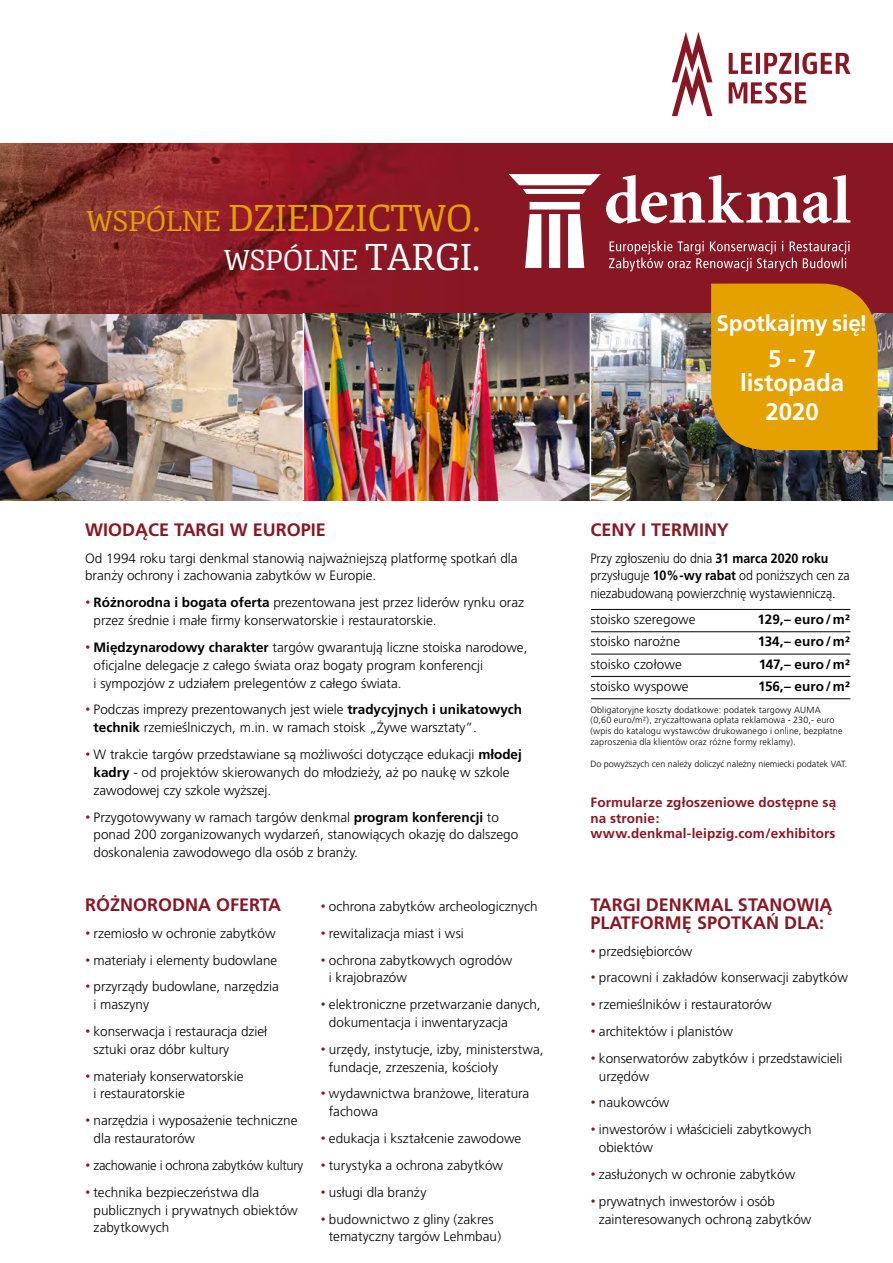
<style>
.page{position:relative;width:893px;height:1263px;background:#fff}
.page>*{position:absolute;margin:0;border:0;box-sizing:border-box;transform-origin:0 0}
.t1{font:36.9px "Fjord One";letter-spacing:-.02em;color:#e5a100}
.t2{font:28.35px "Fjord One";letter-spacing:-.02em;color:#fff}
.t3{font:700 24px/24px "Frutiger CE";color:#fff;text-align:center}
.t4{font:700 22.5px "Frutiger CE";letter-spacing:-.005em;color:#fff}
.t5{font:700 18px/17.9px "Frutiger CE";color:#891723}
.t6{font:300 13.5px/26.8px "Frutiger CE";color:#000}
.t7{font:300 13.5px/17.9px "Frutiger CE";color:#000;scale:.92 1}
.t8{font:700 13.5px/15.6px "Frutiger CE";letter-spacing:.01em;color:#891723}
.t9{font:700 13.5px "Frutiger CE";letter-spacing:.01em;color:#000}
.t10{font:300 9px/10.8px "Frutiger CE";letter-spacing:.015em;color:#000}
.s1{font-size:28.35px}
.s2{font-size:36.9px}
.s3{font-weight:900;font-size:18px;color:#891723}
.s4{font-weight:700}
</style>
<div class="page">
<img style="left:591px;top:313px;width:302px;height:187px">
<img style="left:0;top:313px;width:303px;height:187px">
<div style="left:0;top:144px;width:893px;height:169px;background:#891723"></div>
<img style="left:0;top:144px;width:398px;height:169px">
<svg style="left:729px;top:82px;width:77px;height:22px"></svg>
<svg style="left:729px;top:53px;width:121px;height:21px"></svg>
<svg style="left:672px;top:32px;width:40px;height:84px"></svg>
<img style="left:304px;top:313px;width:286px;height:187px">
<div style="left:711px;top:284px;width:167px;height:166px;background:#e5a100"></div>
<hr style="left:591px;top:631px;width:259px;height:1px;background:#000">
<hr style="left:591px;top:609px;width:259px;height:1px;background:#000">
<hr style="left:591px;top:654px;width:259px;height:1px;background:#000">
<hr style="left:591px;top:676px;width:259px;height:1px;background:#000">
<hr style="left:591px;top:698px;width:259px;height:1px;background:#000">
<svg style="left:509px;top:174px;width:341px;height:97px"></svg>
<h1 class="t1" style="left:87px;top:196px;width:396px"><span class="s1">WSPÓLNE</span> DZIEDZICTWO.</h1>
<h2 class="t2" style="left:224px;top:243px;width:258px">WSPÓLNE <span class="s2">TARGI.</span></h2>
<h3 class="t5" style="left:85px;top:520px;width:242px">WIODĄCE TARGI W EUROPIE</h3>
<p class="t6" style="left:85px;top:549px;width:434px;line-height:17.9px">Od 1994 roku targi denkmal stanowią najważniejszą platformę spotkań dla branży ochrony i zachowania zabytków w Europie.</p>
<p class="t6" style="left:94px;top:593px;width:432px;line-height:17.9px;text-indent:-9px"><span class="s3">·</span> <span class="s4">Różnorodna i bogata oferta</span> prezentowana jest przez liderów rynku oraz przez średnie i małe firmy konserwatorskie i restauratorskie.</p>
<p class="t6" style="left:94px;top:638px;width:435px;line-height:17.9px;text-indent:-9px"><span class="s3">·</span> <span class="s4">Międzynarodowy charakter</span> targów gwarantują liczne stoiska narodowe, oficjalne delegacje z całego świata oraz bogaty program konferencji<br>i sympozjów z udziałem prelegentów z całego świata.</p>
<p class="t6" style="left:94px;top:701px;width:430px;line-height:17.9px;text-indent:-9px"><span class="s3">·</span> Podczas imprezy prezentowanych jest wiele <span class="s4">tradycyjnych i unikatowych technik</span> rzemieślniczych, m.in. w ramach stoisk „Żywe warsztaty”.</p>
<p class="t6" style="left:94px;top:745px;width:430px;line-height:17.9px;text-indent:-9px"><span class="s3">·</span> W trakcie targów przedstawiane są możliwości dotyczące edukacji <span class="s4">młodej kadry</span> - od projektów skierowanych do młodzieży, aż po naukę w szkole zawodowej czy szkole wyższej.</p>
<p class="t6" style="left:94px;top:808px;width:426px;line-height:17.9px;text-indent:-9px"><span class="s3">·</span> Przygotowywany w ramach targów denkmal <span class="s4">program konferencji</span> to ponad 200 zorganizowanych wydarzeń, stanowiących okazję do dalszego doskonalenia zawodowego dla osób z branży.</p>
<h3 class="t5" style="left:85px;top:896px;width:198px">RÓŻNORODNA OFERTA</h3>
<p class="t6" style="left:85px;top:919px;width:195px"><span class="s3">·</span> rzemiosło w ochronie zabytków <span class="s3">·</span> materiały i elementy budowlane <span class="s3">·</span> przyrządy budowlane, narzędzia</p>
<p class="t6" style="left:85px;top:991px;width:184px;text-indent:9px">i maszyny<br><span class="s3">·</span> konserwacja i restauracja dzieł</p>
<p class="t6" style="left:85px;top:1035px;width:160px;text-align:center">sztuki oraz dóbr kultury<br><span class="s3">·</span> materiały konserwatorskie</p>
<p class="t6" style="left:85px;top:1080px;width:214px;text-indent:9px">i restauratorskie<br><span class="s3">·</span> narzędzia i wyposażenie techniczne</p>
<p class="t6" style="left:85px;top:1125px;width:220px;text-indent:9px">dla restauratorów<br><span class="s3">·</span> zachowanie i ochrona zabytków kultury <span class="s3">·</span> technika bezpieczeństwa dla</p>
<p class="t6" style="left:94px;top:1201px;width:206px;line-height:17.9px">publicznych i prywatnych obiektów zabytkowych</p>
<p class="t6" style="left:320px;top:893px;width:219px"><span class="s3">·</span> ochrona zabytków archeologicznych <span class="s3">·</span> rewitalizacja miast i wsi<br><span class="s3">·</span> ochrona zabytkowych ogrodów</p>
<p class="t6" style="left:320px;top:964px;width:222px;text-indent:9px">i krajobrazów<br><span class="s3">·</span> elektroniczne przetwarzanie danych,</p>
<p class="t6" style="left:320px;top:1009px;width:225px;text-indent:9px">dokumentacja i inwentaryzacja<br><span class="s3">·</span> urzędy, instytucje, izby, ministerstwa,</p>
<p class="t6" style="left:320px;top:1053px;width:210px;text-indent:9px">fundacje, zrzeszenia, kościoły<br><span class="s3">·</span> wydawnictwa branżowe, literatura</p>
<p class="t6" style="left:320px;top:1098px;width:202px;text-indent:9px">fachowa<br><span class="s3">·</span> edukacja i kształcenie zawodowe <span class="s3">·</span> turystyka a ochrona zabytków<br><span class="s3">·</span> usługi dla branży<br><span class="s3">·</span> budownictwo z gliny (zakres</p>
<p class="t6" style="left:329px;top:1223px;width:174px">tematyczny targów Lehmbau)</p>
<h3 class="t4" style="left:716px;top:310px;width:153px">Spotkajmy się!</h3>
<h3 class="t3" style="left:740px;top:346px;width:106px">5 - 7 listopada</h3>
<h3 class="t3" style="left:766px;top:399px;width:55px">2020</h3>
<h3 class="t5" style="left:590px;top:520px;width:140px">CENY I TERMINY</h3>
<p class="t7" style="left:590px;top:549px;width:283px">Przy zgłoszeniu do dnia <span class="s4">31 marca 2020 roku </span>przysługuje <span class="s4">10%-wy rabat</span> od poniższych cen za niezabudowaną powierzchnię wystawienniczą.</p>
<p class="t6" style="left:590px;top:605px;width:107px">stoisko szeregowe</p>
<p class="t9" style="left:758px;top:611px;width:94px">129,– euro/m²</p>
<p class="t6" style="left:590px;top:628px;width:91px">stoisko narożne</p>
<p class="t9" style="left:758px;top:633px;width:94px">134,– euro/m²</p>
<p class="t6" style="left:590px;top:650px;width:93px">stoisko czołowe</p>
<p class="t9" style="left:759px;top:656px;width:93px">147,– euro/m²</p>
<p class="t6" style="left:590px;top:673px;width:100px">stoisko wyspowe</p>
<p class="t9" style="left:758px;top:678px;width:93px">156,– euro/m²</p>
<p class="t10" style="left:590px;top:704px;width:254px">Obligatoryjne koszty dodatkowe: podatek targowy AUMA (0,60 euro/m²), zryczałtowana opłata reklamowa - 230,- euro (wpis do katalogu wystawców drukowanego i online, bezpłatne zaproszenia dla klientów oraz różne formy reklamy).</p>
<p class="t10" style="left:590px;top:758px;width:258px">Do powyższych cen należy doliczyć należny niemiecki podatek VAT.</p>
<p class="t8" style="left:590px;top:794px;width:247px">Formularze zgłoszeniowe dostępne są na stronie: www.denkmal-leipzig.com/exhibitors</p>
<h3 class="t5" style="left:590px;top:896px;width:244px">TARGI DENKMAL STANOWIĄ<br>PLATFORMĘ SPOTKAŃ DLA:</h3>
<p class="t6" style="left:590px;top:937px;width:259px"><span class="s3">·</span> przedsiębiorców<br><span class="s3">·</span> pracowni i zakładów konserwacji zabytków <span class="s3">·</span> rzemieślników i restauratorów<br><span class="s3">·</span> architektów i planistów<br><span class="s3">·</span> konserwatorów zabytków i przedstawicieli</p>
<p class="t6" style="left:590px;top:1062px;width:223px;text-indent:9px">urzędów<br><span class="s3">·</span> naukowców<br><span class="s3">·</span> inwestorów i właścicieli zabytkowych</p>
<p class="t6" style="left:590px;top:1134px;width:206px;text-indent:9px">obiektów<br><span class="s3">·</span> zasłużonych w ochronie zabytków <span class="s3">·</span> prywatnych inwestorów i osób</p>
<p class="t6" style="left:599px;top:1205px;width:214px">zainteresowanych ochroną zabytków</p>
</div>
